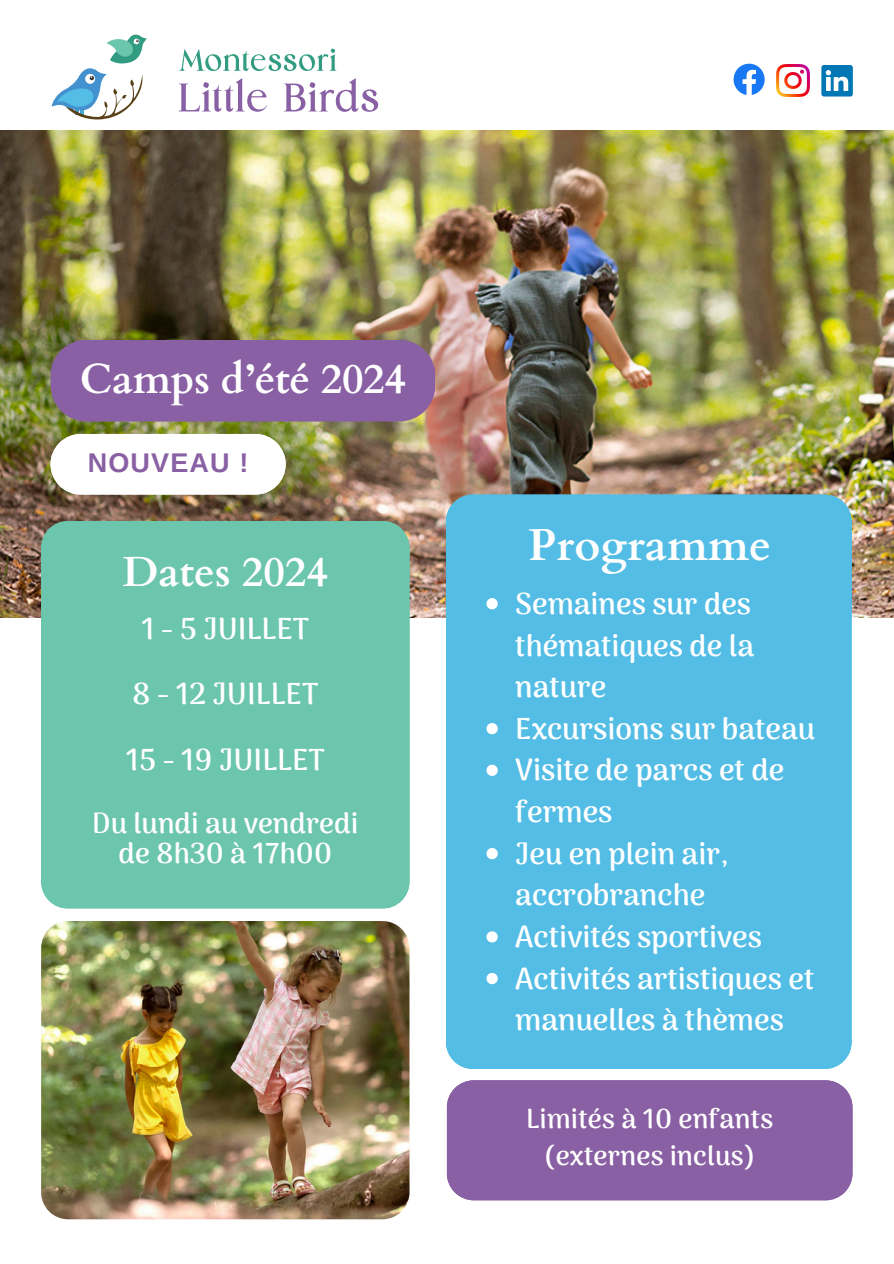
<style>
.page{position:relative;width:894px;height:1264px;background:#fff}
.page>*{position:absolute;margin:0;border:0;box-sizing:border-box;transform-origin:0 0}
.t1{font:700 44.55px "Cardo";color:#fff}
.t2{font:700 42px "Cardo";letter-spacing:-.01em;color:#fff}
.t3{font:700 30px/41.7px "Arima Madurai";color:#fff}
.t4{font:700 28.5px/30.3px "Arima Madurai";color:#fff;text-align:center}
.t5{font:700 27px/37.2px "Arima Madurai";letter-spacing:.01em;color:#fff;text-align:center}
.t6{font:700 27px "Arimo";letter-spacing:.04em;color:#8960a3}
</style>
<div class="page">
<svg style="left:52px;top:35px;width:95px;height:84px"></svg>
<svg style="left:179px;top:49px;width:157px;height:22px"></svg>
<svg style="left:179px;top:78px;width:88px;height:34px"></svg>
<svg style="left:284px;top:78px;width:94px;height:34px"></svg>
<svg style="left:733px;top:64px;width:31px;height:31px"></svg>
<img style="left:776px;top:64px;width:33px;height:33px">
<svg style="left:821px;top:65px;width:31px;height:31px"></svg>
<img style="left:41px;top:921px;width:368px;height:298px;border-radius:27px">
<img style="left:0;top:130px;width:893px;height:487px">
<div style="left:50px;top:340px;width:385px;height:81px;background:#8960a3"></div>
<div style="left:446px;top:494px;width:405px;height:574px;background:#53bde5"></div>
<svg style="left:486px;top:598px;width:11px;height:11px"></svg>
<svg style="left:486px;top:723px;width:11px;height:11px"></svg>
<svg style="left:486px;top:764px;width:11px;height:12px"></svg>
<svg style="left:486px;top:848px;width:11px;height:11px"></svg>
<svg style="left:486px;top:931px;width:11px;height:11px"></svg>
<svg style="left:486px;top:972px;width:11px;height:12px"></svg>
<div style="left:446px;top:1080px;width:405px;height:120px;background:#8960a3"></div>
<div style="left:41px;top:521px;width:368px;height:387px;background:#6cc5ad"></div>
<svg style="left:50px;top:434px;width:235px;height:60px"></svg>
<p class="t2" style="left:80px;top:351px;width:327px">Camps d’été 2024</p>
<h3 class="t6" style="left:88px;top:448px;width:162px">NOUVEAU !</h3>
<h2 class="t2" style="left:122px;top:544px;width:207px">Dates 2024</h2>
<p class="t3" style="left:141px;top:608px;width:169px">1 - 5 JUILLET</p>
<p class="t3" style="left:132px;top:673px;width:187px">8 - 12 JUILLET</p>
<h1 class="t3" style="left:126px;top:738px;width:201px">15 - 19 JUILLET</h1>
<h2 class="t4" style="left:92px;top:807px;width:267px">Du lundi au vendredi de 8h30 à 17h00</h2>
<h2 class="t1" style="left:528px;top:516px;width:244px">Programme</h2>
<p class="t3" style="left:515px;top:582px;width:240px;text-align:justify">Semaines sur des thématiques de la nature</p>
<h1 class="t3" style="left:515px;top:707px;width:301px">Excursions sur bateau</h1>
<h5 class="t3" style="left:515px;top:749px;width:270px">Visite de parcs et de fermes</h5>
<p class="t3" style="left:515px;top:832px;width:215px">Jeu en plein air, accrobranche</p>
<p class="t3" style="left:515px;top:915px;width:248px">Activités sportives</p>
<p class="t3" style="left:515px;top:957px;width:300px">Activités artistiques et manuelles à thèmes</p>
<p class="t5" style="left:526px;top:1099px;width:249px">Limités à 10 enfants (externes inclus)</p>
</div>
